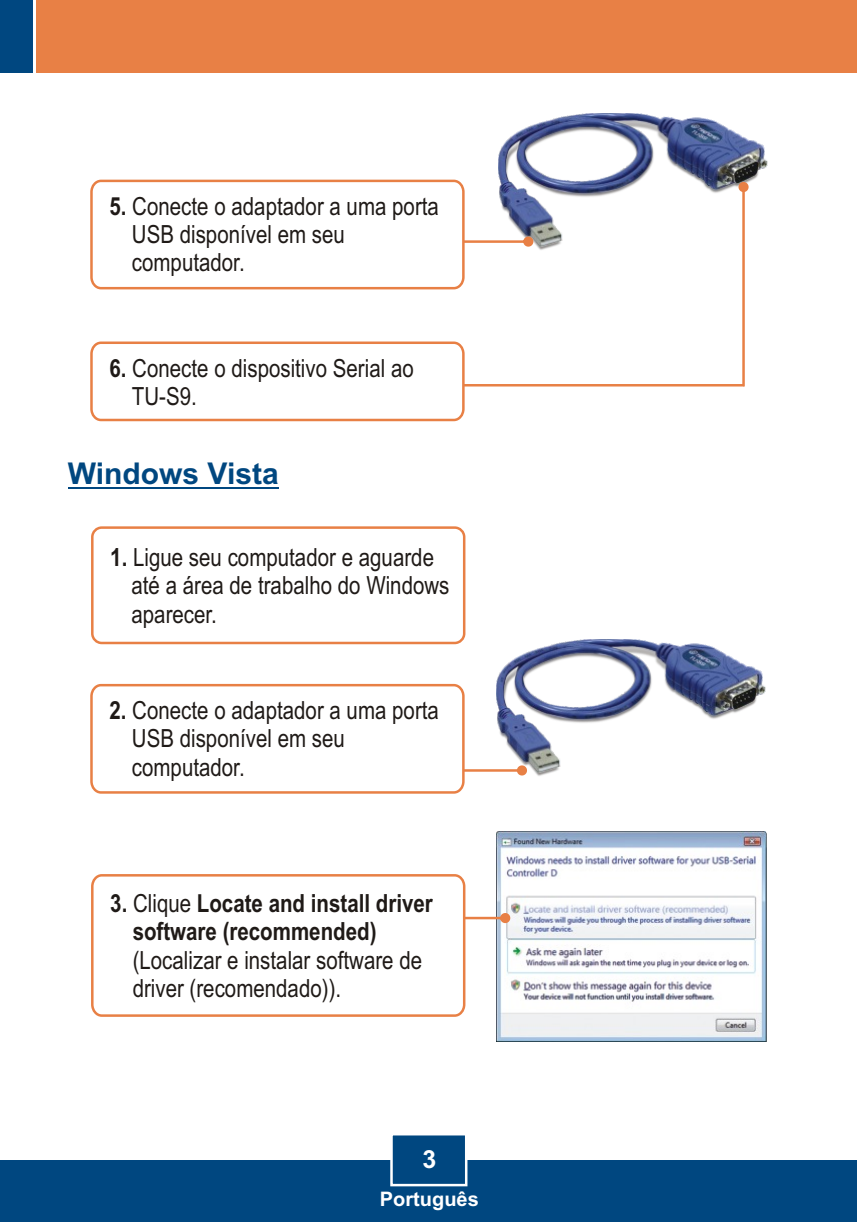
<style>
.page{position:relative;width:857px;height:1222px;background:#fff}
.page>*{position:absolute;margin:0;border:0;box-sizing:border-box;transform-origin:0 0}
.t1{font:700 30px "Arial";color:#004780}
.t2{font:25px/28.2px "Arial Narrow";color:#1f1a17}
.t3{font:700 25px/28.5px "Arial Narrow";color:#1f1a17}
.t4{font:700 25px "Arial";color:#fff}
.t5{font:700 20px "Arial";color:#fff}
.s1{font-weight:700}
.s2{font-weight:400}
</style>
<div class="page">
<img style="left:496px;top:831px;width:270px;height:210px">
<img style="left:498px;top:114px;width:270px;height:75px">
<img style="left:497px;top:640px;width:269px;height:136px">
<div style="left:0;top:1159px;width:857px;height:62px;background:#004780"></div>
<div style="left:36px;top:0;width:821px;height:72px;background:#e88045"></div>
<div style="left:0;top:0;width:33px;height:72px;background:#004780"></div>
<svg style="left:389px;top:1135px;width:80px;height:52px"></svg>
<hr style="left:68px;top:487px;width:211px;height:1px;background:#004780">
<svg style="left:467px;top:913px;width:43px;height:10px"></svg>
<svg style="left:466px;top:765px;width:61px;height:10px"></svg>
<svg style="left:466px;top:182px;width:282px;height:204px"></svg>
<svg style="left:90px;top:179px;width:376px;height:111px"></svg>
<svg style="left:90px;top:341px;width:376px;height:81px"></svg>
<div style="left:91px;top:526px;width:374px;height:118px;background:#fff;border:3px solid #e88045;border-radius:9px"></div>
<svg style="left:90px;top:683px;width:376px;height:111px"></svg>
<svg style="left:91px;top:874px;width:376px;height:143px"></svg>
<p class="t2" style="left:132px;top:194px;width:308px;text-indent:-22px"><span class="s1">5.</span> Conecte o adaptador a uma porta<br>USB disponível em seu computador.</p>
<p class="t2" style="left:132px;top:356px;width:283px;text-indent:-22px"><span class="s1">6.</span> Conecte o dispositivo Serial ao<br>TU-S9.</p>
<p class="t1" style="left:68px;top:462px;width:212px">Windows Vista</p>
<p class="t2" style="left:131px;top:545px;width:319px;text-indent:-21px"><span class="s1">1.</span> Ligue seu computador e aguarde até a área de trabalho do Windows aparecer.</p>
<p class="t2" style="left:132px;top:698px;width:308px;text-indent:-22px"><span class="s1">2.</span> Conecte o adaptador a uma porta<br>USB disponível em seu computador.</p>
<p class="t3" style="left:133px;top:891px;width:302px;text-indent:-22px">3. <span class="s2">Clique</span> Locate and install driver software (recommended)</p>
<p class="t2" style="left:133px;top:948px;width:291px">(Localizar e instalar software de driver (recomendado)).</p>
<p class="t4" style="left:422px;top:1149px;width:15px">3</p>
<p class="t5" style="left:380px;top:1191px;width:100px">Português</p>
</div>
